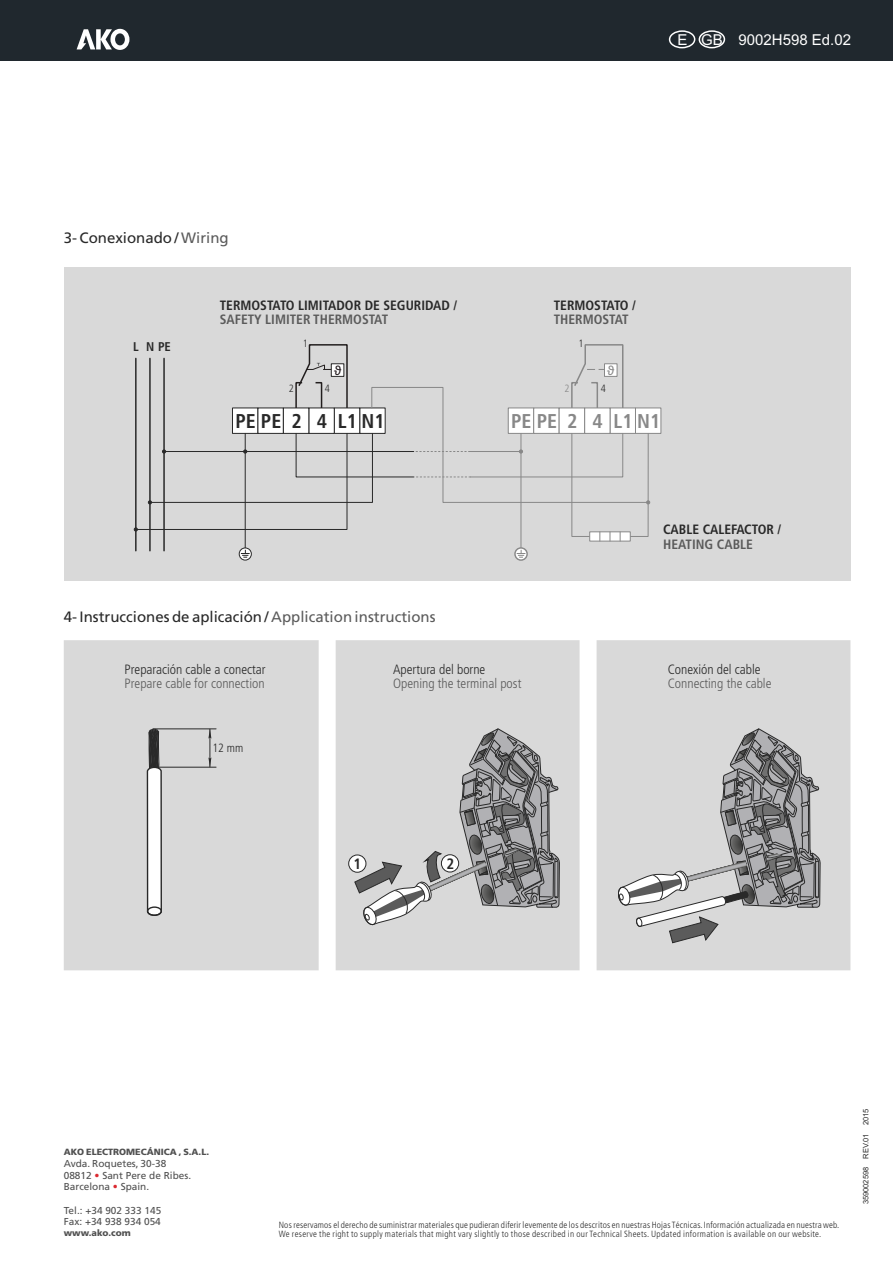
<style>
.page{position:relative;width:893px;height:1263px;background:#fff}
.page>*{position:absolute;margin:0;border:0;box-sizing:border-box;transform-origin:0 0}
.t1{font:700 condensed 19.95px "Frutiger 67";color:#292929}
.t2{font:700 condensed 19.95px "Frutiger 67";color:#888}
.t3{font:15px "Frutiger 55 Roman";color:#292929}
.t4{font:15px "Arial";color:#fff}
.t5{font:700 condensed 15px "Frutiger 67";color:#292929}
.t6{font:300 condensed 13.5px "Frutiger 47";color:#5b5b5b}
.t7{font:700 condensed 13.5px "Frutiger 67";color:#292929}
.t8{font:300 condensed 13.5px "Frutiger 47";color:#292929}
.t9{font:700 condensed 13.5px "Frutiger 67";color:#5b5b5b}
.t10{font:13.05px "Arial";color:#20181c}
.t11{font:13.05px "Arial";color:#888}
.t12{font:700 condensed 12.6px "Frutiger 67";color:#292929}
.t13{font:300 condensed 12px "Frutiger 47";color:#292929}
.t14{font:300 condensed 10.5px "Frutiger 47";color:#292929}
.t15{font:300 condensed 10.5px "Frutiger 47";color:#888}
.t16{font:10.05px/11.6px "Frutiger 55 Roman";color:#505050}
.t17{font:300 condensed 10.05px "Frutiger 47";color:#db2930}
.t18{font:300 condensed 9px/9.4px "Frutiger 47";letter-spacing:.02em;color:#292929}
.t19{font:900 9px "Frutiger 75";color:#505050}
.t20{font:7.5px "Arial";color:#292929}
.s1{color:#5b5b5b}
</style>
<div class="page">
<div style="left:0;top:0;width:893px;height:60px;background:#20282e"></div>
<svg style="left:77px;top:29px;width:52px;height:21px"></svg>
<div style="left:669px;top:30px;width:26px;height:18px;border:1px solid #fff;border-radius:50%"></div>
<div style="left:698px;top:30px;width:27px;height:18px;border:1px solid #fff;border-radius:50%"></div>
<div style="left:64px;top:640px;width:786px;height:330px;background:#d9d9d9"></div>
<svg style="left:615px;top:717px;width:233px;height:233px;background:#bdbdbe"></svg>
<svg style="left:352px;top:714px;width:248px;height:217px;background:#c0c0c0"></svg>
<svg style="left:145px;top:728px;width:19px;height:189px"></svg>
<div style="left:147px;top:906px;width:15px;height:10px;border:1px solid #292929;border-radius:50%"></div>
<hr style="left:153px;top:729px;width:63px;height:1px;background:#292929">
<hr style="left:153px;top:767px;width:63px;height:1px;background:#292929">
<hr style="left:210px;top:729px;width:1px;height:38px;background:#292929">
<svg style="left:208px;top:729px;width:3px;height:10px"></svg>
<svg style="left:208px;top:757px;width:3px;height:10px"></svg>
<div style="left:348px;top:855px;width:18px;height:17px;background:#fff;border:1px solid #292929;border-radius:50%"></div>
<div style="left:441px;top:854px;width:18px;height:18px;background:#fff;border:1px solid #292929;border-radius:50%"></div>
<div style="left:64px;top:268px;width:786px;height:313px;background:#d9d9d9"></div>
<hr style="left:135px;top:358px;width:2px;height:193px;background:#292929">
<hr style="left:149px;top:358px;width:2px;height:193px;background:#292929">
<hr style="left:163px;top:358px;width:2px;height:193px;background:#292929">
<hr style="left:521px;top:451px;width:1px;height:99px;background:#888">
<hr style="left:245px;top:451px;width:1px;height:99px;background:#292929">
<svg style="left:514px;top:547px;width:14px;height:14px"></svg>
<svg style="left:517px;top:550px;width:8px;height:8px"></svg>
<svg style="left:239px;top:547px;width:13px;height:14px"></svg>
<svg style="left:241px;top:550px;width:9px;height:8px"></svg>
<svg style="left:134px;top:344px;width:528px;height:198px"></svg>
<h2 class="t4" style="left:677px;top:34px;width:175px">E GB 9002H598 Ed.02</h2>
<h2 class="t3" style="left:64px;top:231px;width:167px">3- Conexionado / <span class="s1">Wiring</span></h2>
<h3 class="t7" style="left:220px;top:300px;width:239px">TERMOSTATO LIMITADOR DE SEGURIDAD /</h3>
<h3 class="t9" style="left:220px;top:314px;width:170px">SAFETY LIMITER THERMOSTAT</h3>
<h3 class="t7" style="left:554px;top:300px;width:84px">TERMOSTATO /</h3>
<h3 class="t9" style="left:554px;top:314px;width:76px">THERMOSTAT</h3>
<h3 class="t12" style="left:133px;top:342px;width:39px">L NPE</h3>
<p class="t14" style="left:303px;top:339px;width:7px">1</p>
<p class="t14" style="left:578px;top:339px;width:7px">1</p>
<h3 class="t10" style="left:334px;top:365px;width:9px">ϑ</h3>
<h3 class="t11" style="left:607px;top:365px;width:9px">ϑ</h3>
<p class="t14" style="left:289px;top:384px;width:7px">2</p>
<p class="t15" style="left:564px;top:384px;width:7px">2</p>
<p class="t14" style="left:325px;top:384px;width:7px">4</p>
<p class="t14" style="left:601px;top:384px;width:7px">4</p>
<h1 class="t1" style="left:236px;top:413px;width:68px">PE PE 2</h1>
<h1 class="t1" style="left:338px;top:413px;width:48px">L1 N1</h1>
<h1 class="t2" style="left:511px;top:413px;width:68px">PE PE 2</h1>
<h1 class="t2" style="left:614px;top:413px;width:48px">L1 N1</h1>
<h1 class="t1" style="left:317px;top:413px;width:12px">4</h1>
<h1 class="t2" style="left:593px;top:413px;width:12px">4</h1>
<h2 class="t3" style="left:64px;top:611px;width:373px">4- Instrucciones de aplicación / <span class="s1">Application instructions</span></h2>
<h3 class="t8" style="left:125px;top:663px;width:142px">Preparación cable a conectar</h3>
<h3 class="t6" style="left:125px;top:677px;width:142px">Prepare cable for connection</h3>
<h3 class="t13" style="left:212px;top:743px;width:32px">12 mm</h3>
<h3 class="t8" style="left:393px;top:663px;width:94px">Apertura del borne</h3>
<h3 class="t6" style="left:393px;top:677px;width:130px">Opening the terminal post</h3>
<h2 class="t5" style="left:353px;top:857px;width:9px">1</h2>
<h2 class="t5" style="left:447px;top:857px;width:9px">2</h2>
<h3 class="t7" style="left:663px;top:524px;width:120px">CABLE CALEFACTOR /</h3>
<h3 class="t9" style="left:663px;top:539px;width:91px">HEATING CABLE</h3>
<h3 class="t8" style="left:668px;top:663px;width:95px">Conexión del cable</h3>
<h3 class="t6" style="left:668px;top:677px;width:105px">Connecting the cable</h3>
<p class="t19" style="left:64px;top:1148px;width:147px">AKO ELECTROMECÁNICA , S.A.L.</p>
<p class="t16" style="left:64px;top:1158px;width:129px">Avda. Roquetes, 30-38<br>08812 Sant Pere de Ribes.<br>Barcelona Spain.</p>
<p class="t16" style="left:64px;top:1205px;width:99px">Tel.: +34 902 333 145<br>Fax: +34 938 934 054</p>
<p class="t19" style="left:64px;top:1229px;width:69px">www.ako.com</p>
<p class="t17" style="left:95px;top:1171px;width:7px">•</p>
<p class="t17" style="left:113px;top:1182px;width:7px">•</p>
<p class="t18" style="left:279px;top:1220px;width:562px">Nos reservamos el derecho de suministrar materiales que pudieran diferir levemente de los descritos en nuestras Hojas Técnicas.Información actualizada en nuestra web.<br>We reserve the right to supply materials that might vary slightly to those described in our Technical Sheets. Updated information is available on our website.</p>
<p class="t20" style="left:863px;top:1204px;width:98px;rotate:-90deg">359002598 REV.01 2015</p>
</div>
